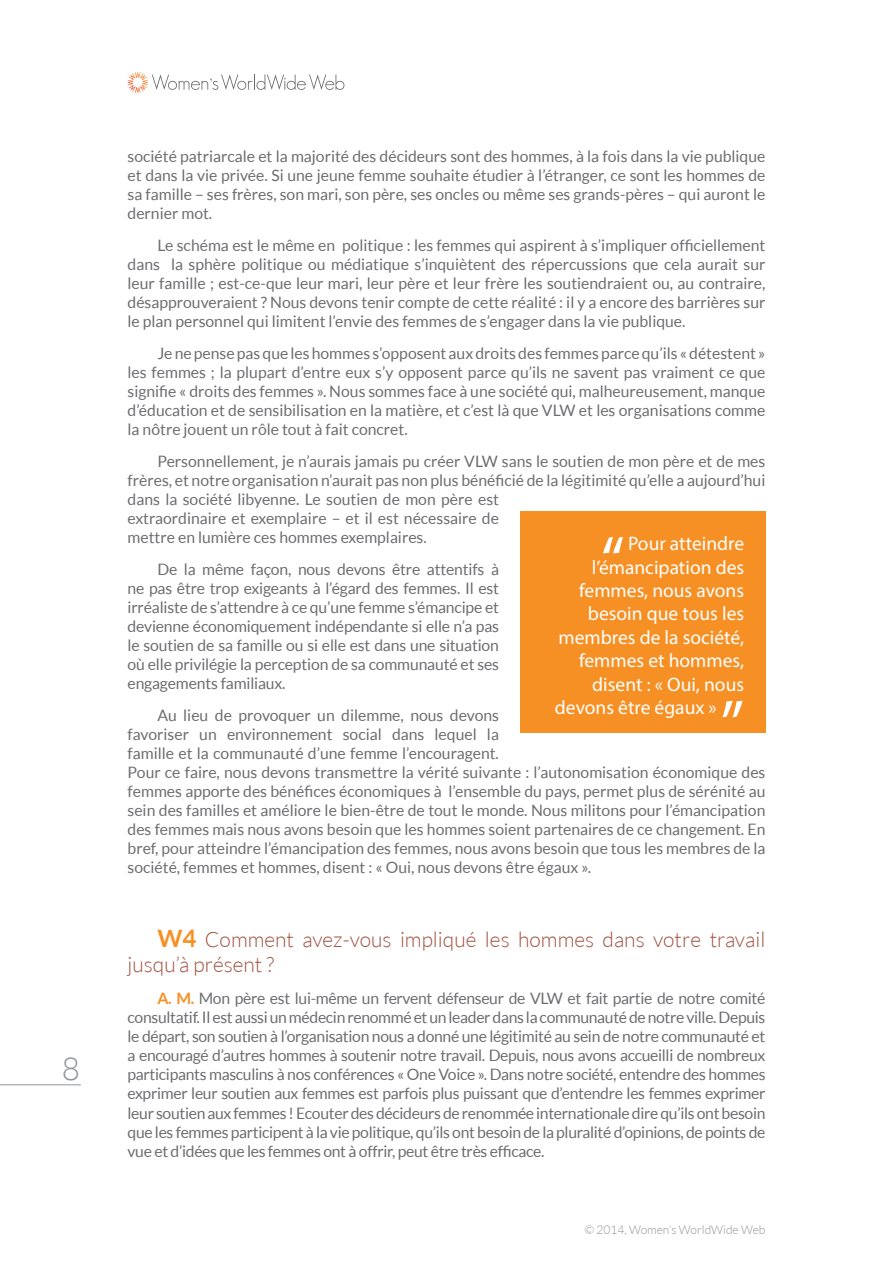
<style>
.page{position:relative;width:893px;height:1263px;background:#fff}
.page>*{position:absolute;margin:0;border:0;box-sizing:border-box;transform-origin:0 0}
.Abstract_o{font:67.5px "Myriad Pro";color:#fff}
.t1{font:300 31.5px "Lato";color:#939598}
.Questions{font:300 21px/25.3px "Lato";color:#a25341}
.Abstract_o-2{font:19.5px "Myriad Pro";color:#fff}
.Body{font:15.75px/19px "Lato";color:#6c6d70;text-align:justify}
.t2{font:300 12px "Lato";color:#939598}
.s1{font-weight:700;font-size:24px;color:#f69024}
.s2{font-weight:700;color:#f69024}
</style>
<div class="page">
<hr style="left:0;top:1084px;width:81px;height:1px;background:#939598">
<svg style="left:128px;top:72px;width:216px;height:21px"></svg>
<div style="left:520px;top:512px;width:245px;height:221px;background:#f69024"></div>
<h2 class="t1" style="left:62px;top:1052px;width:20px">8</h2>
<p class="Body" style="left:128px;top:146px;width:639px">société patriarcale et la majorité des décideurs sont des hommes, à la fois dans la vie publique et dans la vie privée. Si une jeune femme souhaite étudier à l’étranger, ce sont les hommes de sa famille – ses frères, son mari, son père, ses oncles ou même ses grands-pères – qui auront le dernier mot.</p>
<p class="Body" style="left:128px;top:235px;width:639px;text-indent:30px">Le schéma est le même en politique : les femmes qui aspirent à s’impliquer officiellement dans la sphère politique ou médiatique s’inquiètent des répercussions que cela aurait sur leur famille ; est-ce-que leur mari, leur père et leur frère les soutiendraient ou, au contraire, désapprouveraient ? Nous devons tenir compte de cette réalité : il y a encore des barrières sur le plan personnel qui limitent l’envie des femmes de s’engager dans la vie publique.</p>
<p class="Body" style="left:128px;top:343px;width:639px;text-indent:30px">Je ne pense pas que les hommes s’opposent aux droits des femmes parce qu’ils «détestent » les femmes ; la plupart d’entre eux s’y opposent parce qu’ils ne savent pas vraiment ce que signifie « droits des femmes ». Nous sommes face à une société qui, malheureusement, manque d’éducation et de sensibilisation en la matière, et c’est là que VLW et les organisations comme la nôtre jouent un rôle tout à fait concret.</p>
<p class="Body" style="left:128px;top:451px;width:639px;text-align:left;text-indent:30px">Personnellement, je n’aurais jamais pu créer VLW sans le soutien de mon père et de mes frères, et notre organisation n’aurait pas non plus bénéficié de la légitimité qu’elle a aujourd’hui dans la société libyenne. Le soutien de mon père est<br>extraordinaire et exemplaire – et il est nécessaire de<br>mettre en lumière ces hommes exemplaires.</p>
<p class="Body" style="left:128px;top:559px;width:373px;text-indent:30px">De la même façon, nous devons être attentifs à ne pas être trop exigeants à l’égard des femmes. Il est irréaliste de s’attendre à ce qu’une femme s’émancipe et devienne économiquement indépendante si elle n’a pas le soutien de sa famille ou si elle est dans une situation où elle privilégie la perception de sa communauté et ses engagements familiaux.</p>
<p class="Body" style="left:128px;top:706px;width:639px;text-align:left;text-indent:30px">Au lieu de provoquer un dilemme, nous devons<br>favoriser un environnement social dans lequel la<br>famille et la communauté d’une femme l’encouragent.<br>Pour ce faire, nous devons transmettre la vérité suivante : l’autonomisation économique des femmes apporte des bénéfices économiques à l’ensemble du pays, permet plus de sérénité au sein des familles et améliore le bien-être de tout le monde. Nous militons pour l’émancipation des femmes mais nous avons besoin que les hommes soient partenaires de ce changement. En bref, pour atteindre l’émancipation des femmes, nous avons besoin que tous les membres de la société, femmes et hommes, disent : « Oui, nous devons être égaux ».</p>
<p class="Abstract_o" style="left:601px;top:519px;width:25px">“</p>
<p class="Abstract_o-2" style="left:628px;top:532px;width:118px">Pour atteindre</p>
<p class="Abstract_o-2" style="left:592px;top:555px;width:154px">l’émancipation des</p>
<p class="Abstract_o-2" style="left:579px;top:578px;width:166px">femmes, nous avons</p>
<p class="Abstract_o-2" style="left:588px;top:602px;width:158px">besoin que tous les</p>
<p class="Abstract_o-2" style="left:558px;top:625px;width:187px">membres de la société,</p>
<p class="Abstract_o-2" style="left:579px;top:649px;width:167px">femmes et hommes,</p>
<p class="Abstract_o-2" style="left:592px;top:672px;width:153px">disent : « Oui, nous</p>
<p class="Abstract_o-2" style="left:555px;top:695px;width:163px">devons être égaux »</p>
<p class="Abstract_o" style="left:720px;top:683px;width:25px">”</p>
<p class="Questions" style="left:128px;top:927px;width:639px;text-indent:30px"><span class="s1">W4</span> Comment avez-vous impliqué les hommes dans votre travail jusqu’à présent ?</p>
<p class="Body" style="left:128px;top:989px;width:639px;text-indent:30px"><span class="s2">A. M.</span> Mon père est lui-même un fervent défenseur de VLW et fait partie de notre comité consultatif. Il est aussi un médecin renommé et un leader dans la communauté de notre ville. Depuis le départ, son soutien à l’organisation nous a donné une légitimité au sein de notre communauté et a encouragé d’autres hommes à soutenir notre travail. Depuis, nous avons accueilli de nombreux participants masculins à nos conférences « One Voice ». Dans notre société, entendre des hommes exprimer leur soutien aux femmes est parfois plus puissant que d’entendre les femmes exprimer leur soutien aux femmes ! Ecouter des décideurs de renommée internationale dire qu’ils ont besoin que les femmes participent à la vie politique, qu’ils ont besoin de la pluralité d’opinions, de points de vue et d’idées que les femmes ont à offrir, peut être très efficace.</p>
<p class="t2" style="left:585px;top:1223px;width:182px">© 2014, Women’s WorldWide Web</p>
</div>
